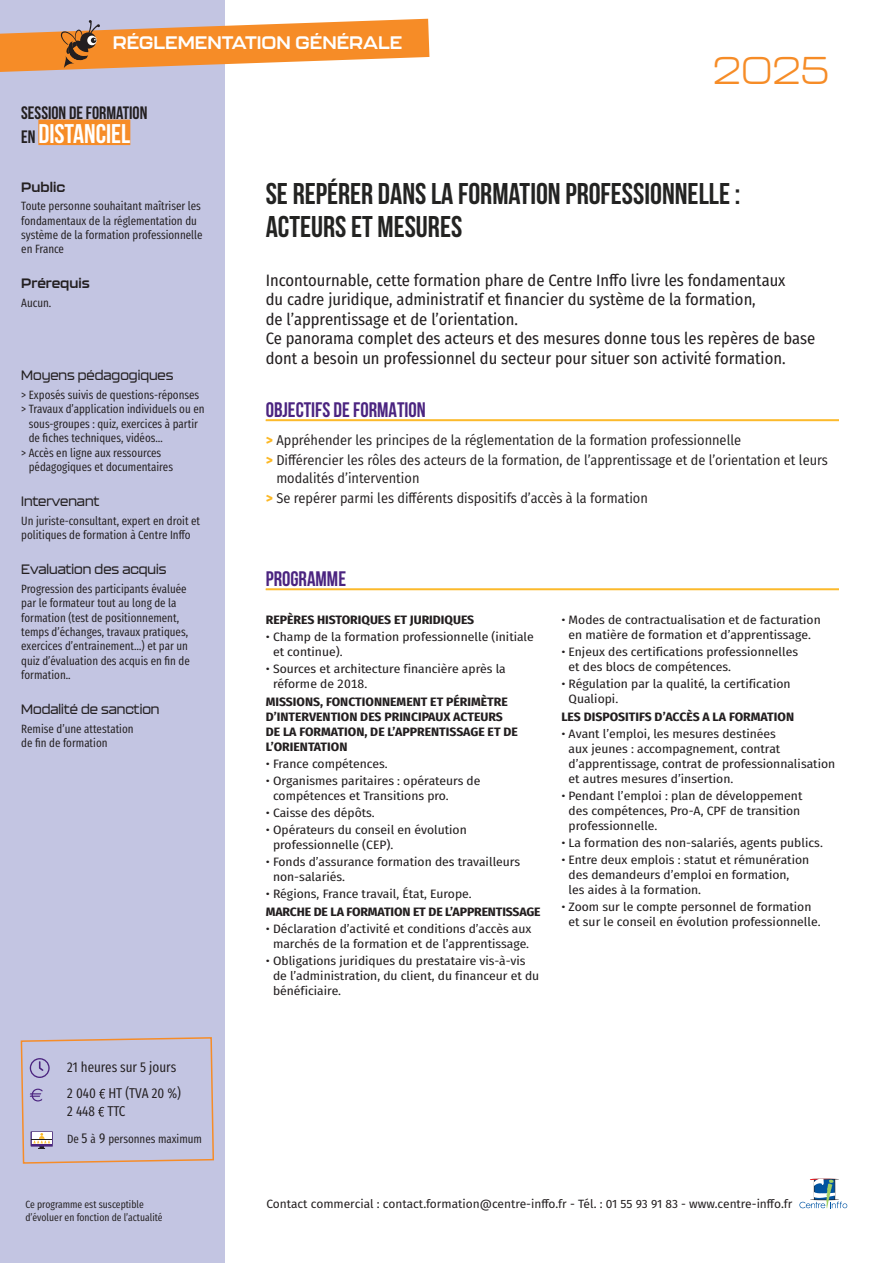
<style>
.page{position:relative;width:893px;height:1263px;background:#fff}
.page>*{position:absolute;margin:0;border:0;box-sizing:border-box;transform-origin:0 0}
.titre_haut_de_page_2{font:300 38.4px "Kallisto";color:#f68c27}
.Titre_session{font:30px "Bebas Neue";color:#232322}
.Titre_formation{font:27px "Bebas Neue";color:#fff}
.Programme{font:700 21px "Bebas Neue";color:#4b2480}
.t1{font:700 18px "Kallisto";color:#fff}
.Titre_formation-2{font:18px "Bebas Neue";color:#231f20}
.Chapo_formation{font:16.5px/19.5px "Fira Sans Condensed";color:#231f20}
.Objectifs{font:14.25px/18px "Fira Sans Condensed";color:#231f20}
.texte_modalités{font:14.25px/18px "Fira Sans Compressed";color:#231f20}
.Titre_colonne{font:500 13.5px "Kallisto";color:#231f20;scale:.95 1}
.Titre_colonne-2{font:700 13.5px "Kallisto";color:#231f20}
.Texte{font:12.15px/15px "Fira Sans Condensed";color:#231f20;scale:1.11 1}
.Texte-2{font:700 12.15px/15px "Fira Sans Condensed";color:#231f20;scale:1.11 1}
.texte_formation_colonne{font:12px/14.4px "Fira Sans Compressed";color:#231f20}
.Texte_session{font:12px "Fira Sans";color:#231f20}
.Titre_colonne-3{font:12px/14.4px "Fira Sans Compressed";color:#231f20}
.texte_modalités-2{font:12px "Fira Sans Compressed";color:#231f20}
.texte_formation_colonne-2{font:10.5px "Fira Sans Compressed";color:#231f20}
.s1{font-size:18px;color:#231f20}
.s2{font-size:14.25px}
.s3{font-weight:800;color:#fcb825}
</style>
<div class="page">
<div style="left:0;top:0;width:225px;height:1263px;background:#c3c5e2"></div>
<hr style="left:266px;top:419px;width:573px;height:1px;background:#fcb825">
<hr style="left:266px;top:420px;width:573px;height:1px;background:#fcb825">
<svg style="left:0;top:19px;width:429px;height:53px"></svg>
<hr style="left:266px;top:589px;width:573px;height:1px;background:#fcb825">
<svg style="left:799px;top:1179px;width:48px;height:29px"></svg>
<div style="left:38px;top:120px;width:92px;height:25px;background:#f68c27"></div>
<svg style="left:20px;top:1037px;width:194px;height:127px"></svg>
<p class="t1" style="left:113px;top:32px;width:291px">RÉGLEMENTATION GÉNÉRALE</p>
<p class="Titre_formation-2" style="left:21px;top:103px;width:128px">SESSION DE FORMATION</p>
<p class="Titre_formation" style="left:21px;top:119px;width:111px"><span class="s1">EN</span> DISTANCIEL</p>
<p class="titre_haut_de_page_2" style="left:713px;top:48px;width:118px">2025</p>
<p class="Titre_colonne-2" style="left:21px;top:179px;width:46px">Public</p>
<p class="texte_formation_colonne" style="left:21px;top:198px;width:183px">Toute personne souhaitant maîtriser les fondamentaux de la réglementation du système de la formation professionnelle en France</p>
<p class="Titre_colonne-2" style="left:21px;top:275px;width:70px">Prérequis</p>
<p class="texte_formation_colonne" style="left:21px;top:295px;width:32px">Aucun.</p>
<p class="Titre_colonne" style="left:21px;top:367px;width:162px">Moyens pédagogiques</p>
<p class="texte_formation_colonne" style="left:21px;top:387px;width:180px">&gt; Exposés suivis de questions-réponses</p>
<p class="texte_formation_colonne" style="left:29px;top:402px;width:177px;text-indent:-8px">&gt; Travaux d’application individuels ou en sous-groupes : quiz, exercices à partir de fiches techniques, vidéos…</p>
<p class="texte_formation_colonne" style="left:29px;top:445px;width:146px;text-indent:-8px">&gt; Accès en ligne aux ressources pédagogiques et documentaires</p>
<p class="Titre_colonne" style="left:21px;top:493px;width:84px">Intervenant</p>
<p class="texte_formation_colonne" style="left:21px;top:513px;width:180px">Un juriste-consultant, expert en droit et politiques de formation à Centre Inffo</p>
<p class="Titre_colonne" style="left:21px;top:561px;width:154px">Evaluation des acquis</p>
<p class="texte_formation_colonne" style="left:21px;top:581px;width:170px">Progression des participants évaluée par le formateur tout au long de la formation (test de positionnement, temps d’échanges, travaux pratiques, exercices d’entrainement…) et par un quiz d’évaluation des acquis en fin de formation..</p>
<p class="Titre_colonne" style="left:21px;top:701px;width:147px">Modalité de sanction</p>
<p class="Titre_colonne-3" style="left:21px;top:721px;width:114px">Remise d’une attestation de fin de formation</p>
<p class="texte_modalités" style="left:67px;top:1058px;width:110px">21 heures sur 5 jours</p>
<p class="texte_modalités" style="left:67px;top:1084px;width:115px">2 040 HT (TVA 20 %)<br>2 448 TTC</p>
<p class="texte_modalités-2" style="left:67px;top:1130px;width:136px">De <span class="s2">5</span> à <span class="s2">9</span> personnes maximum</p>
<p class="Titre_session" style="left:266px;top:177px;width:476px">SE REPÉRER DANS LA FORMATION PROFESSIONNELLE:</p>
<p class="Titre_session" style="left:266px;top:210px;width:198px">ACTEURS ET MESURES</p>
<p class="Chapo_formation" style="left:266px;top:270px;width:521px">Incontournable, cette formation phare de Centre Inffo livre les fondamentaux du cadre juridique, administratif et financier du système de la formation,<br>de l’apprentissage et de l’orientation.</p>
<p class="Chapo_formation" style="left:266px;top:328px;width:551px">Ce panorama complet des acteurs et des mesures donne tous les repères de base dont a besoin un professionnel du secteur pour situer son activité formation.</p>
<p class="Programme" style="left:266px;top:398px;width:162px">OBJECTIFS DE FORMATION</p>
<p class="Objectifs" style="left:266px;top:431px;width:477px"><span class="s3">&gt;</span> Appréhender les principes de la réglementation de la formation professionnelle</p>
<p class="Objectifs" style="left:276px;top:451px;width:553px;text-indent:-11px"><span class="s3">&gt;</span> Différencier les rôles des acteurs de la formation, de l’apprentissage et de l’orientation et leurs modalités d’intervention</p>
<p class="Objectifs" style="left:266px;top:489px;width:384px"><span class="s3">&gt;</span> Se repérer parmi les différents dispositifs d’accès à la formation</p>
<p class="Programme" style="left:266px;top:567px;width:82px">PROGRAMME</p>
<p class="Texte-2" style="left:266px;top:612px;width:189px">REPÈRES HISTORIQUES ET JURIDIQUES</p>
<p class="Texte" style="left:273px;top:629px;width:236px;text-indent:-7px">• Champ de la formation professionnelle (initiale et continue).</p>
<p class="Texte" style="left:273px;top:661px;width:211px;text-indent:-7px">• Sources et architecture financière après la réforme de 2018.</p>
<p class="Texte-2" style="left:266px;top:693px;width:229px">MISSIONS, FONCTIONNEMENT ET PÉRIMÈTRE D’INTERVENTION DES PRINCIPAUX ACTEURS DE LA FORMATION, DE L’APPRENTISSAGE ET DE L’ORIENTATION</p>
<p class="Texte" style="left:266px;top:756px;width:111px">• France compétences.</p>
<p class="Texte" style="left:273px;top:773px;width:188px;text-indent:-7px">• Organismes paritaires : opérateurs de compétences et Transitions pro.</p>
<p class="Texte" style="left:266px;top:805px;width:100px">• Caisse des dépôts.</p>
<p class="Texte" style="left:273px;top:822px;width:176px;text-indent:-7px">• Opérateurs du conseil en évolution professionnelle (CEP).</p>
<p class="Texte" style="left:273px;top:854px;width:224px;text-indent:-7px">• Fonds d’assurance formation des travailleurs non-salariés.</p>
<p class="Texte" style="left:266px;top:886px;width:187px">• Régions, France travail, État, Europe.</p>
<p class="Texte-2" style="left:266px;top:903px;width:249px">MARCHE DE LA FORMATION ET DE L’APPRENTISSAGE</p>
<p class="Texte" style="left:266px;top:920px;width:241px;text-align:center">• Déclaration d’activité et conditions d’accès aux marchés de la formation et de l’apprentissage.</p>
<p class="Texte" style="left:273px;top:953px;width:241px;text-indent:-7px">• Obligations juridiques du prestataire vis-à-vis de l’administration, du client, du financeur et du bénéficiaire.</p>
<p class="Texte" style="left:561px;top:612px;width:235px;text-align:center">• Modes de contractualisation et de facturation en matière de formation et d’apprentissage.</p>
<p class="Texte" style="left:569px;top:644px;width:208px;text-indent:-7px">• Enjeux des certifications professionnelles et des blocs de compétences.</p>
<p class="Texte" style="left:569px;top:676px;width:201px;text-indent:-7px">• Régulation par la qualité, la certification<br>Qualiopi.</p>
<p class="Texte-2" style="left:561px;top:708px;width:211px">LES DISPOSITIFS D’ACCÈS A LA FORMATION</p>
<p class="Texte" style="left:569px;top:726px;width:242px;text-indent:-7px">• Avant l’emploi, les mesures destinées<br>aux jeunes : accompagnement, contrat d’apprentissage, contrat de professionnalisation et autres mesures d’insertion.</p>
<p class="Texte" style="left:569px;top:788px;width:212px;text-indent:-7px">• Pendant l’emploi : plan de développement des compétences, Pro-A, CPF de transition professionnelle.</p>
<p class="Texte" style="left:561px;top:835px;width:237px">• La formation des non-salariés, agents publics.</p>
<p class="Texte" style="left:569px;top:852px;width:218px;text-indent:-7px">• Entre deux emplois : statut et rémunération des demandeurs d’emploi en formation,<br>les aides à la formation.</p>
<p class="Texte" style="left:569px;top:899px;width:228px;text-indent:-7px">• Zoom sur le compte personnel de formation et sur le conseil en évolution professionnelle.</p>
<p class="texte_formation_colonne-2" style="left:26px;top:1196px;width:120px">Ce programme est susceptible</p>
<p class="Texte_session" style="left:266px;top:1195px;width:527px">Contact commercial : contact.formation@centre-inffo.fr - Tél. : 01 55 93 91 83 - www.centre-inffo.fr</p>
<p class="texte_formation_colonne-2" style="left:26px;top:1209px;width:139px">d’évoluer en fonction de l’actualité</p>
</div>
